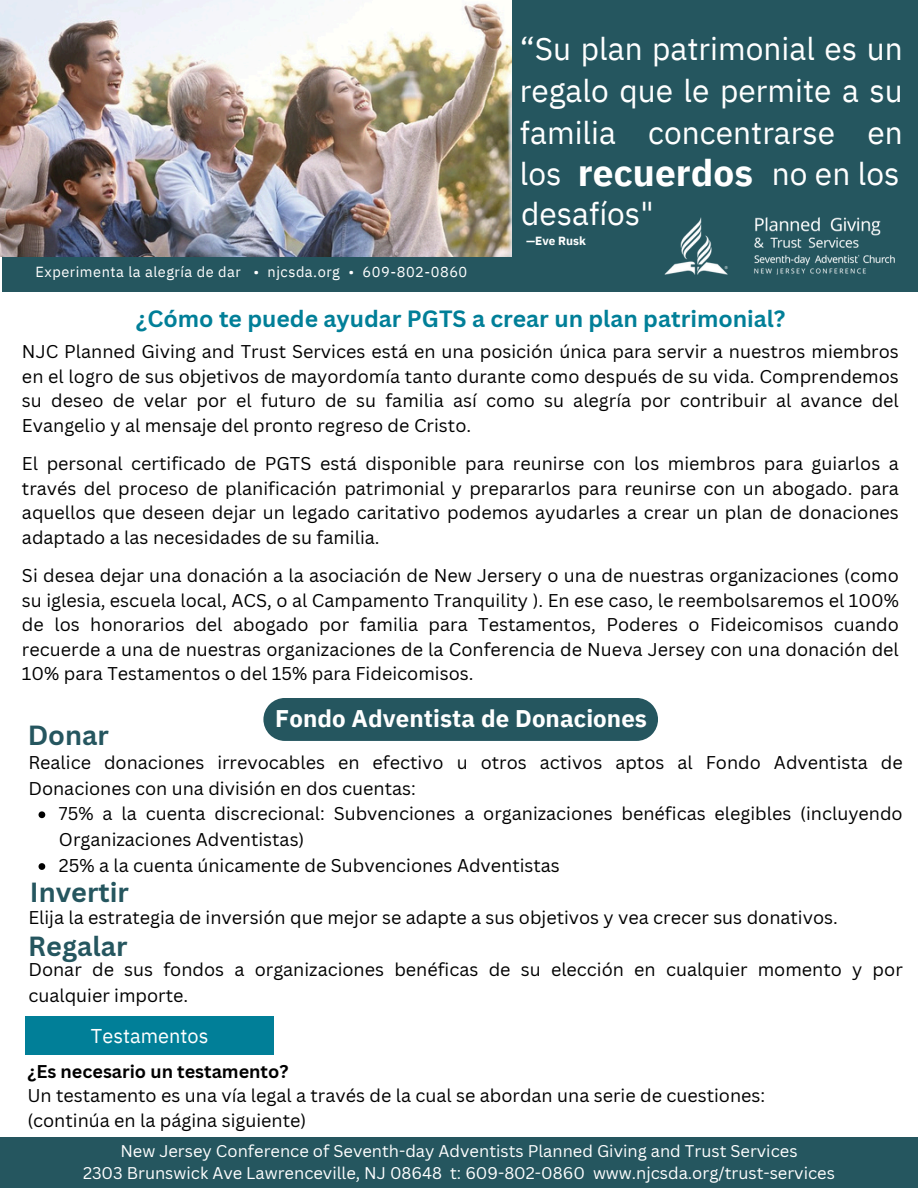
<style>
.page{position:relative;width:918px;height:1188px;background:#fff}
.page>*{position:absolute;margin:0;border:0;box-sizing:border-box;transform-origin:0 0}
.t1{font:700 37.05px "IBM Plex Sans";color:#fff}
.t2{font:31.65px/41.7px "IBM Plex Sans";color:#fff;text-align:justify}
.t3{font:700 27px "Canva Sans";color:#25565f}
.t4{font:700 24px "IBM Plex Sans";letter-spacing:.005em;color:#fff}
.t5{font:700 22.95px "Canva Sans";color:#017f98}
.t6{font:19.95px "IBM Plex Sans";color:#fff}
.t7{font:18px/24.5px "Canva Sans";color:#000}
.t8{font:700 18px "Canva Sans";color:#000}
.t9{font:16.5px/22.5px "Canva Sans";color:#fff;text-align:center}
.t10{font:14.55px "IBM Plex Sans";letter-spacing:.035em;color:#fff}
.t11{font:700 11.85px "IBM Plex Sans";color:#fff}
</style>
<div class="page">
<div style="left:2px;top:172px;width:916px;height:120px;background:#25565f"></div>
<div style="left:0;top:1137px;width:918px;height:51px;background:#25565f"></div>
<div style="left:263px;top:698px;width:395px;height:43px;background:#25565f"></div>
<svg style="left:39px;top:811px;width:6px;height:7px"></svg>
<svg style="left:39px;top:863px;width:6px;height:7px"></svg>
<img style="left:0;top:0;width:512px;height:256px">
<div style="left:512px;top:0;width:406px;height:221px;background:#25565f"></div>
<img style="left:664px;top:217px;width:231px;height:58px">
<div style="left:25px;top:1016px;width:249px;height:38px;background:#017f98"></div>
<h3 class="t2" style="left:520px;top:28px;width:385px">“Su plan patrimonial es un regalo que le permite a su familia concentrarse en los</h3>
<p class="t1" style="left:578px;top:148px;width:177px">recuerdos</p>
<h3 class="t2" style="left:772px;top:152px;width:129px">no en los</h3>
<h5 class="t2" style="left:521px;top:192px;width:134px">desafíos"</h5>
<p class="t10" style="left:36px;top:262px;width:433px">Experimenta la alegría de dar • njcsda.org • 609-802-0860</p>
<h5 class="t11" style="left:526px;top:233px;width:61px">—Eve Rusk</h5>
<h5 class="t5" style="left:136px;top:302px;width:651px">¿Cómo te puede ayudar PGTS a crear un plan patrimonial?</h5>
<h2 class="t7" style="left:22px;top:339px;width:878px;text-align:justify">NJC Planned Giving and Trust Services está en una posición única para servir a nuestros miembros en el logro de sus objetivos de mayordomía tanto durante como después de su vida. Comprendemos su deseo de velar por el futuro de su familia así como su alegría por contribuir al avance del Evangelio y al mensaje del pronto regreso de Cristo.</h2>
<h1 class="t7" style="left:22px;top:451px;width:878px;text-align:justify">El personal certificado de PGTS está disponible para reunirse con los miembros para guiarlos a través del proceso de planificación patrimonial y prepararlos para reunirse con un abogado. para aquellos que deseen dejar un legado caritativo podemos ayudarles a crear un plan de donaciones adaptado a las necesidades de su familia.</h1>
<h2 class="t7" style="left:22px;top:563px;width:878px;text-align:justify">Si desea dejar una donación a la asociación de New Jersery o una de nuestras organizaciones (como su iglesia, escuela local, ACS, o al Campamento Tranquility ). En ese caso, le reembolsaremos el 100% de los honorarios del abogado por familia para Testamentos, Poderes o Fideicomisos cuando recuerde a una de nuestras organizaciones de la Conferencia de Nueva Jersey con una donación del 10% para Testamentos o del 15% para Fideicomisos.</h2>
<h2 class="t4" style="left:275px;top:703px;width:373px">Fondo Adventista de Donaciones</h2>
<p class="t7" style="left:28px;top:749px;width:876px;line-height:25.8px">Realice donaciones irrevocables en efectivo u otros activos aptos al Fondo Adventista de<br>Donaciones con una división en dos cuentas:</p>
<p class="t7" style="left:59px;top:801px;width:845px;line-height:25.8px">75% a la cuenta discrecional: Subvenciones a organizaciones benéficas elegibles (incluyendo<br>Organizaciones Adventistas)</p>
<h4 class="t7" style="left:59px;top:853px;width:502px">25% a la cuenta únicamente de Subvenciones Adventistas</h4>
<h5 class="t7" style="left:28px;top:905px;width:811px">Elija la estrategia de inversión que mejor se adapte a sus objetivos y vea crecer sus donativos.</h5>
<h5 class="t7" style="left:28px;top:956px;width:876px;line-height:25.8px">Donar de sus fondos a organizaciones benéficas de su elección en cualquier momento y por cualquier importe.</h5>
<h5 class="t3" style="left:28px;top:717px;width:83px">Donar</h5>
<h4 class="t3" style="left:30px;top:873px;width:101px">Invertir</h4>
<h3 class="t3" style="left:28px;top:927px;width:101px">Regalar</h3>
<h6 class="t6" style="left:91px;top:1022px;width:119px">Testamentos</h6>
<p class="t8" style="left:27px;top:1058px;width:263px">¿Es necesario un testamento?</p>
<p class="t7" style="left:27px;top:1083px;width:739px">Un testamento es una vía legal a través de la cual se abordan una serie de cuestiones: (continúa en la página siguiente)</p>
<h5 class="t9" style="left:83px;top:1139px;width:753px">New Jersey Conference of Seventh-day Adventists Planned Giving and Trust Services<br>2303 Brunswick Ave Lawrenceville, NJ 08648 t: 609-802-0860 www.njcsda.org/trust-services</h5>
</div>
